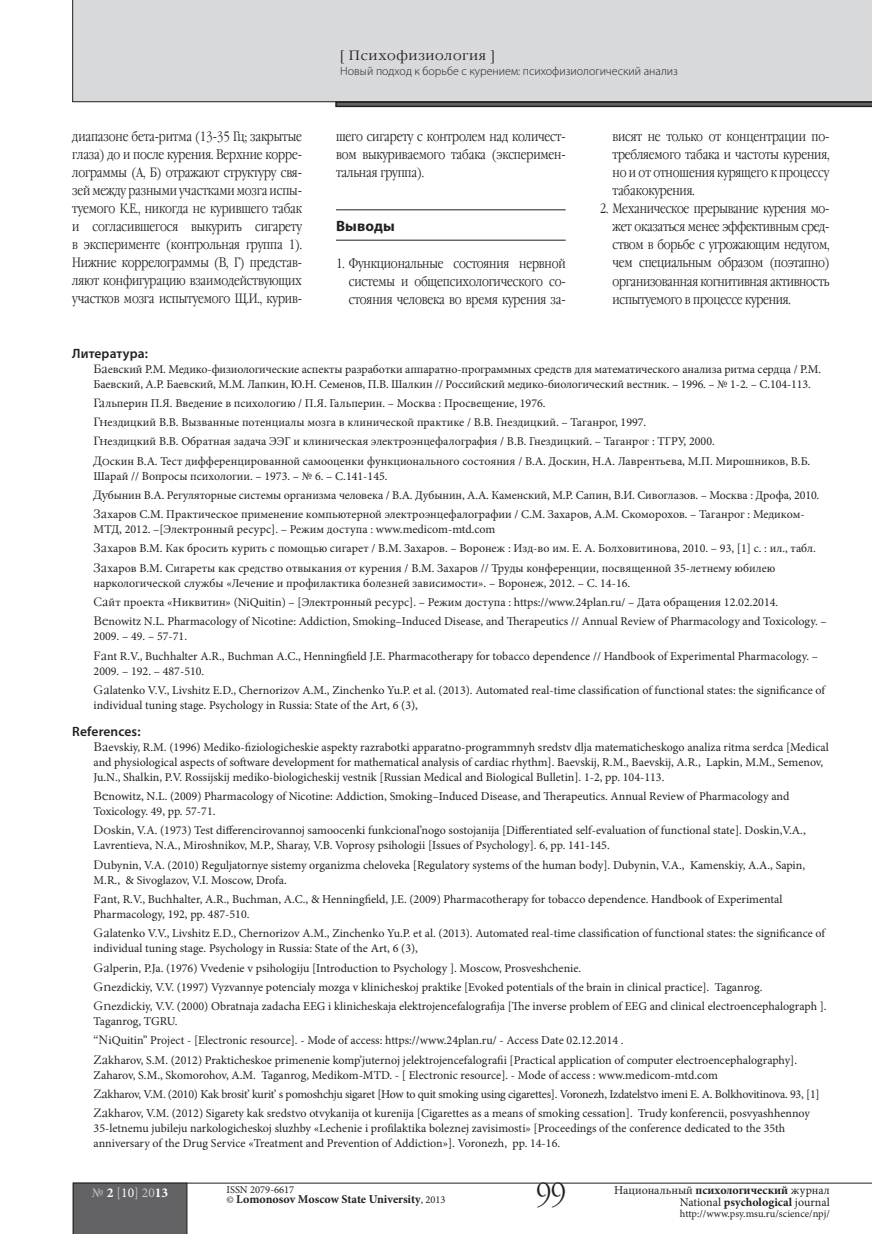
<style>
.page{position:relative;width:872px;height:1234px;background:#fff}
.page>*{position:absolute;margin:0;border:0;box-sizing:border-box;transform-origin:0 0}
.t1{font:30px "Garamond Narrow C";color:#231f20}
.SubHeader___1st_leve{font:700 15px "Myriad Pro";letter-spacing:.01em;color:#231f20}
.Main_text{font:13.5px/18px "Garamond Narrow C";letter-spacing:-.01em;color:#231f20;text-align:justify}
.Main_text___NUM_1st{font:13.5px/18px "Garamond Narrow C";letter-spacing:-.01em;color:#231f20;text-align:justify}
.SubHeader___2nd_leve{font:600 13.5px "Myriad Pro";letter-spacing:.01em;color:#231f20}
.Col_title___RUBRIC{font:13.5px "Garamond C";letter-spacing:.05em;color:#231f20}
.t2{font:13.5px "Minion Pro";color:#c7c8ca}
.t3{font:12px/19.2px "Minion Pro";color:#231f20}
.Col_title___ARTICLE{font:300 12px "Myriad Pro";color:#231f20}
.t4{font:700 12px "Minion Pro";letter-spacing:-.005em;color:#231f20}
.t5{font:10.5px "Minion Pro";color:#231f20}
.s1{font-family:"Garamond C"}
.s2{font-weight:700;color:#fff}
.s3{color:#fff}
.s4{font-weight:400;font-size:10.5px}
.s5{font-weight:700}
</style>
<div class="page">
<div style="left:72px;top:0;width:800px;height:102px;background:#d8d9db"></div>
<svg style="left:335px;top:101px;width:537px;height:6px;background:#424042"></svg>
<svg style="left:73px;top:1182px;width:799px;height:51px"></svg>
<hr style="left:336px;top:209px;width:230px;height:1px;background:#231f20">
<hr style="left:336px;top:240px;width:230px;height:1px;background:#231f20">
<p class="Col_title___RUBRIC" style="left:340px;top:48px;width:156px">[ Психофизиология ]</p>
<p class="Col_title___ARTICLE" style="left:340px;top:64px;width:339px">Новый подход к борьбе с курением: психофизиологический анализ</p>
<p class="Main_text" style="left:72px;top:128px;width:231px">диапазоне бета-ритма (13-35 Гц; закрытые глаза) до и после курения. Верхние корре&shy;лограммы (А, Б) отражают структуру свя&shy;зей между разными участками мозга испы&shy;туемого К.Е., никогда не курившего табак и согласившегося выкурить сигарету в эксперименте (контрольная группа 1).<br>Нижние коррелограммы (В, Г) представ&shy;ляют конфигурацию взаимодействующих участков мозга испытуемого Щ.И., курив-</p>
<p class="Main_text" style="left:336px;top:128px;width:231px">шего сигарету с контролем над количест&shy;вом выкуриваемого табака (эксперимен&shy;тальная группа).</p>
<p class="SubHeader___1st_leve" style="left:336px;top:216px;width:60px">Выводы</p>
<p class="Main_text___NUM_1st" style="left:349px;top:254px;width:218px;text-indent:-13px">1. Функциональные состояния нервной системы и общепсихологического со&shy;стояния человека во время курения за-</p>
<p class="Main_text___NUM_1st" style="left:612px;top:128px;width:218px">висят не только от концентрации по&shy;требляемого табака и частоты курения, но и от отношения курящего к процессу табакокурения.</p>
<p class="Main_text___NUM_1st" style="left:612px;top:200px;width:218px;text-indent:-13px">2. Механическое прерывание курения мо&shy;жет оказаться менее эффективным сред&shy;ством в борьбе с угрожающим недугом, чем специальным образом (поэтапно) организованная когнитивная активность испытуемого в процессе курения.</p>
<p class="SubHeader___2nd_leve" style="left:72px;top:344px;width:77px">Литература:</p>
<p class="t3" style="left:94px;top:361px;width:729px;line-height:15px"><span class="s1">Ба</span>евский Р.М. Медико-физиологические аспекты разработки аппаратно-программных средств для математического анализа ритма сердца / Р.М.<br>Баевский, А.Р. Баевский, М.М. Лапкин, Ю.Н. Семенов, П.В. Шалкин // Российский медико-биологический вестник. – 1996. – № 1-2. – С.104-113.</p>
<p class="t3" style="left:94px;top:393px;width:718px"><span class="s1">Га</span>льперин П.Я. Введение в психологию / П.Я. Гальперин. – Москва : Просвещение, 1976.<br><span class="s1">Гн</span>ездицкий В.В. Вызванные потенциалы мозга в клинической практике / В.В. Гнездицкий. – Таганрог, 1997.<br><span class="s1">Гн</span>ездицкий В.В. Обратная задача ЭЭГ и клиническая электроэнцефалография / В.В. Гнездицкий. – Таганрог : ТГРУ, 2000.<br><span class="s1">До</span>скин В.А. Тест дифференцированной самооценки функционального состояния / В.А. Доскин, Н.А. Лаврентьева, М.П. Мирошников, В.Б.</p>
<p class="t3" style="left:94px;top:466px;width:727px">Шарай // Вопросы психологии. – 1973. – № 6. – С.141-145.<br><span class="s1">Ду</span>бынин В.А. Регуляторные системы организма человека / В.А. Дубынин, А.А. Каменский, М.Р. Сапин, В.И. Сивоглазов. – Москва : Дрофа, 2010.<br><span class="s1">За</span>харов С.М. Практическое применение компьютерной электроэнцефалографии / С.М. Захаров, А.М. Скоморохов. – Таганрог : Медиком-</p>
<p class="t3" style="left:94px;top:519px;width:723px">МТД, 2012. –[Электронный ресурс]. – Режим доступа : www.medicom-mtd.com<br><span class="s1">За</span>харов В.М. Как бросить курить с помощью сигарет / В.М. Захаров. – Воронеж : Изд-во им. Е. А. Болховитинова, 2010. – 93, [1] с. : ил., табл.<br><span class="s1">За</span>харов В.М. Сигареты как средство отвыкания от курения / В.М. Захаров // Труды конференции, посвященной 35-летнему юбилею</p>
<p class="t3" style="left:94px;top:573px;width:735px">наркологической службы «Лечение и профилактика болезней зависимости». – Воронеж, 2012. – С. 14-16.<br><span class="s1">Са</span>йт проекта «Никвитин» (NiQuitin) – [Электронный ресурс]. – Режим доступа : https://www.24plan.ru/ – Дата обращения 12.02.2014.<br><span class="s1">Be</span>nowitz N.L. Pharmacology of Nicotine: Addiction, Smoking–Induced Disease, and Therapeutics // Annual Review of Pharmacology and Toxicology. –</p>
<p class="t3" style="left:94px;top:626px;width:726px">2009. – 49. – 57-71.<br><span class="s1">Fa</span>nt R.V., Buchhalter A.R., Buchman A.C., Henningfield J.E. Pharmacotherapy for tobacco dependence // Handbook of Experimental Pharmacology. –</p>
<p class="t3" style="left:94px;top:661px;width:733px">2009. – 192. – 487-510.<br><span class="s1">Ga</span>latenko V.V., Livshitz E.D., Chernorizov A.M., Zinchenko Yu.P. et al. (2013). Automated real-time classification of functional states: the significance of</p>
<p class="t3" style="left:94px;top:695px;width:326px">individual tuning stage. Psychology in Russia: State of the Art, 6 (3),</p>
<p class="SubHeader___2nd_leve" style="left:72px;top:722px;width:70px">References:</p>
<p class="t3" style="left:94px;top:739px;width:736px;line-height:15px"><span class="s1">Ba</span>evskiy, R.M. (1996) Mediko-fiziologicheskie aspekty razrabotki apparatno-programmnyh sredstv dlja matematicheskogo analiza ritma serdca [Medical and physiological aspects of software development for mathematical analysis of cardiac rhythm]. Baevskij, R.M., Baevskij, A.R., Lapkin, M.M., Semenov,<br>Ju.N., Shalkin, P.V. Rossijskij mediko-biologicheskij vestnik [Russian Medical and Biological Bulletin]. 1-2, pp. 104-113.</p>
<p class="t3" style="left:94px;top:788px;width:697px;line-height:15px"><span class="s1">Be</span>nowitz, N.L. (2009) Pharmacology of Nicotine: Addiction, Smoking–Induced Disease, and Therapeutics. Annual Review of Pharmacology and<br>Toxicology. 49, pp. 57-71.</p>
<p class="t3" style="left:94px;top:823px;width:713px;line-height:15px"><span class="s1">Do</span>skin, V.A. (1973) Test differencirovannoj samoocenki funkcional’nogo sostojanija [Differentiated self-evaluation of functional state]. Doskin,V.A.,<br>Lavrentieva, N.A., Miroshnikov, M.P., Sharay, V.B. Voprosy psihologii [Issues of Psychology]. 6, pp. 141-145.</p>
<p class="t3" style="left:94px;top:857px;width:713px;line-height:15px"><span class="s1">Du</span>bynin, V.A. (2010) Reguljatornye sistemy organizma cheloveka [Regulatory systems of the human body]. Dubynin, V.A., Kamenskiy, A.A., Sapin,<br>M.R., &amp; Sivoglazov, V.I. Moscow, Drofa.</p>
<p class="t3" style="left:94px;top:891px;width:690px;line-height:15px"><span class="s1">Fa</span>nt, R.V., Buchhalter, A.R., Buchman, A.C., &amp; Henningfield, J.E. (2009) Pharmacotherapy for tobacco dependence. Handbook of Experimental<br>Pharmacology, 192, pp. 487-510.</p>
<p class="t3" style="left:94px;top:925px;width:733px;line-height:15px"><span class="s1">Ga</span>latenko V.V., Livshitz E.D., Chernorizov A.M., Zinchenko Yu.P. et al. (2013). Automated real-time classification of functional states: the significance of individual tuning stage. Psychology in Russia: State of the Art, 6 (3),</p>
<p class="t3" style="left:94px;top:957px;width:734px"><span class="s1">Ga</span>lperin, P.Ja. (1976) Vvedenie v psihologiju [Introduction to Psychology ]. Moscow, Prosveshchenie.<br><span class="s1">Gn</span>ezdickiy, V.V. (1997) Vyzvannye potencialy mozga v klinicheskoj praktike [Evoked potentials of the brain in clinical practice]. Taganrog.<br><span class="s1">Gn</span>ezdickiy, V.V. (2000) Obratnaja zadacha EEG i klinicheskaja elektrojencefalografija [The inverse problem of EEG and clinical electroencephalograph ].</p>
<p class="t3" style="left:94px;top:1011px;width:705px">Taganrog, TGRU.<br><span class="s1">“N</span>iQuitin” Project - [Electronic resource]. - Mode of access: https://www.24plan.ru/ - Access Date 02.12.2014 .<br><span class="s1">Za</span>kharov, S.M. (2012) Prakticheskoe primenenie komp’juternoj jelektrojencefalografii [Practical application of computer electroencephalography].</p>
<p class="t3" style="left:94px;top:1064px;width:727px">Zaharov, S.M., Skomorohov, A.M. Taganrog, Medikom-MTD. - [ Electronic resource]. - Mode of access : www.medicom-mtd.com<br><span class="s1">Za</span>kharov, V.M. (2010) Kak brosit’ kurit’ s pomoshchju sigaret [How to quit smoking using cigarettes]. Voronezh, Izdatelstvo imeni E. A. Bolkhovitinova. 93, [1]<br><span class="s1">Za</span>kharov, V.M. (2012) Sigarety kak sredstvo otvykanija ot kurenija [Cigarettes as a means of smoking cessation]. Trudy konferencii, posvyashhennoy</p>
<p class="t3" style="left:94px;top:1120px;width:693px;line-height:15px">35-letnemu jubileju narkologicheskoj sluzhby «Lechenie i profilaktika boleznej zavisimosti» [Proceedings of the conference dedicated to the 35th anniversary of the Drug Service «Treatment and Prevention of Addiction»]. Voronezh, pp. 14-16.</p>
<p class="t2" style="left:92px;top:1183px;width:78px">№ <span class="s2">2</span> [<span class="s3">10</span>] 20<span class="s2">13</span></p>
<p class="t5" style="left:226px;top:1182px;width:69px">ISSN 2079-6617</p>
<p class="t4" style="left:226px;top:1190px;width:221px"><span class="s4">©</span> Lomonosov Moscow State University<span class="s4">, 2013</span></p>
<h1 class="t1" style="left:536px;top:1177px;width:31px">99</h1>
<p class="t3" style="left:614px;top:1183px;width:217px;line-height:12px;text-align:right">Национальный <span class="s5">психологический</span> журнал<br>National <span class="s5">psychological</span> journal</p>
<p class="t5" style="left:680px;top:1205px;width:151px">http://www.psy.msu.ru/science/npj/</p>
</div>
